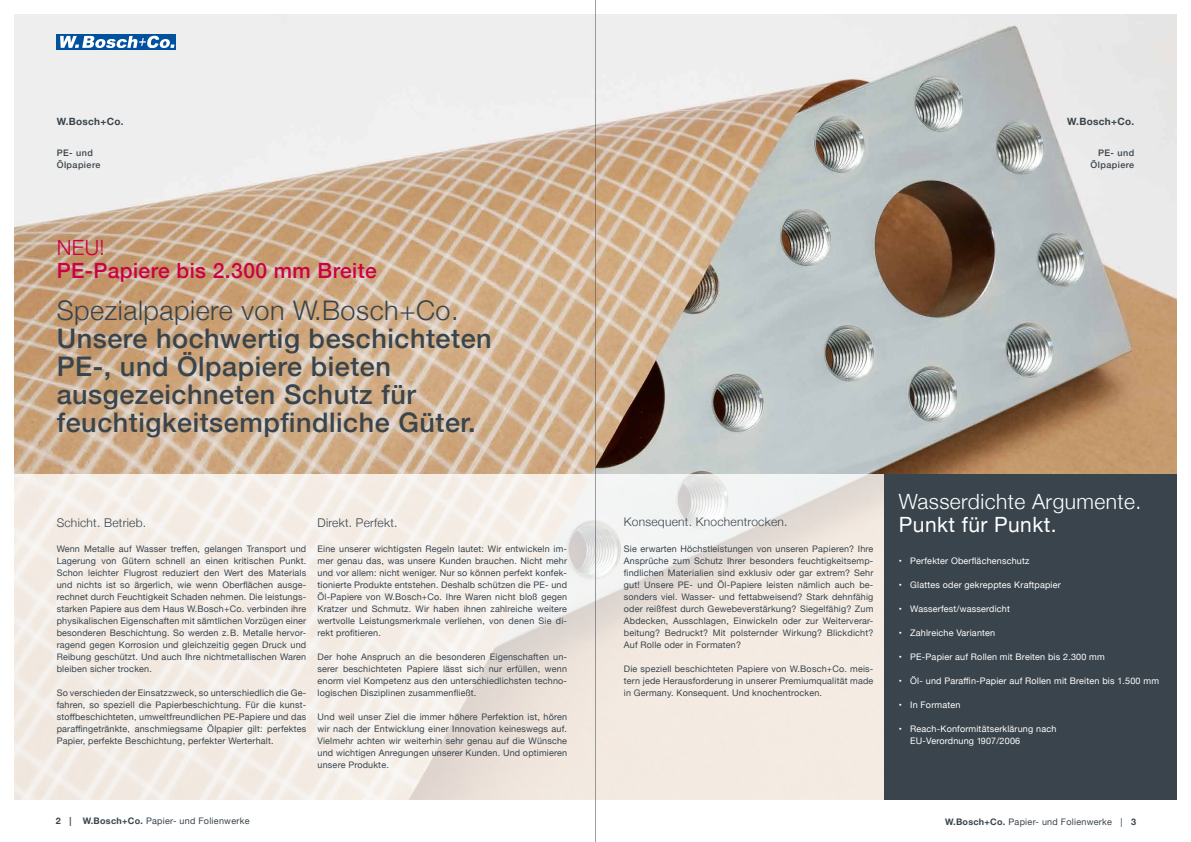
<style>
.page{position:relative;width:1191px;height:842px;background:#fff}
.page>*{position:absolute;margin:0;border:0;box-sizing:border-box;transform-origin:0 0}
.t1{font:500 27px/28px "Helvetica Neue";letter-spacing:.02em;color:#39444c}
.t2{font:300 27px "Helvetica Neue";letter-spacing:.02em;color:#39444c}
.t3{font:500 21px "Helvetica Neue";letter-spacing:.02em;color:#cb0047}
.t4{font:300 21px "Helvetica Neue";letter-spacing:.02em;color:#fff}
.t5{font:21px "Helvetica Neue";letter-spacing:.02em;color:#fff}
.t6{font:300 21px "Helvetica Neue";color:#cb0047}
.t7{font:300 12px "Helvetica Neue";letter-spacing:.02em;color:#39444c}
.t8{font:700 10px "Helvetica Neue";letter-spacing:.03em;color:#39444c}
.t9{font:9px/12px "Helvetica Neue";letter-spacing:.02em;color:#39444c;text-align:justify}
.t10{font:9px/12px "Helvetica Neue";letter-spacing:.02em;color:#fff}
.t11{font:500 9px/12px "Helvetica Neue";letter-spacing:.05em;color:#39444c}
.t12{font:700 9px "Helvetica Neue";color:#39444c}
.s1{font-weight:700}
</style>
<div class="page">
<img style="left:14px;top:14px;width:1162px;height:460px">
<svg style="left:14px;top:474px;width:870px;height:326px;fill:#f3ebe3"></svg>
<div style="left:57px;top:34px;width:119px;height:16px;background:#00519e"></div>
<svg style="left:60px;top:36px;width:114px;height:12px"></svg>
<div style="left:884px;top:474px;width:292px;height:325px;background:#39444c"></div>
<hr style="left:595px;top:0;width:1px;height:842px;background:#39444c">
<p class="t8" style="left:57px;top:114px;width:68px">W.Bosch+Co.</p>
<p class="t11" style="left:57px;top:146px;width:45px">PE- und<br>Ölpapiere</p>
<h2 class="t6" style="left:57px;top:231px;width:49px">NEU!</h2>
<h2 class="t3" style="left:57px;top:254px;width:321px">PE-Papiere bis 2.300 mm Breite</h2>
<h1 class="t2" style="left:57px;top:289px;width:403px">Spezialpapiere von W.Bosch+Co.</h1>
<h1 class="t1" style="left:57px;top:322px;width:436px">Unsere hochwertig beschichteten<br>PE-, und Ölpapiere bieten ausgezeichneten Schutz für feuchtigkeitsempfindliche Güter.</h1>
<h3 class="t7" style="left:57px;top:513px;width:91px">Schicht. Betrieb.</h3>
<p class="t9" style="left:57px;top:543px;width:251px">Wenn Metalle auf Wasser treffen, gelangen Transport und Lagerung von Gütern schnell an einen kritischen Punkt.<br>Schon leichter Flugrost reduziert den Wert des Materials und nichts ist so ärgerlich, wie wenn Oberflächen ausge&shy;rechnet durch Feuchtigkeit Schaden nehmen. Die leistungs&shy;starken Papiere aus dem Haus W.Bosch+Co. verbinden ihre physikalischen Eigenschaften mit sämtlichen Vorzügen einer besonderen Beschichtung. So werden z.B. Metalle hervor&shy;ragend gegen Korrosion und gleichzeitig gegen Druck und Reibung geschützt. Und auch Ihre nichtmetallischen Waren bleiben sicher trocken.</p>
<p class="t9" style="left:57px;top:687px;width:251px">So verschieden der Einsatzzweck, so unterschiedlich die Ge&shy;fahren, so speziell die Papierbeschichtung. Für die kunst&shy;stoffbeschichteten, umweltfreundlichen PE-Papiere und das paraffingetränkte, anschmiegsame Ölpapier gilt: perfektes Papier, perfekte Beschichtung, perfekter Werterhalt.</p>
<h3 class="t7" style="left:317px;top:513px;width:81px">Direkt. Perfekt.</h3>
<p class="t9" style="left:317px;top:543px;width:251px">Eine unserer wichtigsten Regeln lautet: Wir entwickeln im&shy;mer genau das, was unsere Kunden brauchen. Nicht mehr und vor allem: nicht weniger. Nur so können perfekt konfek&shy;tionierte Produkte entstehen. Deshalb schützen die PE- und Öl-Papiere von W.Bosch+Co. Ihre Waren nicht bloß gegen Kratzer und Schmutz. Wir haben ihnen zahlreiche weitere wertvolle Leistungsmerkmale verliehen, von denen Sie di&shy;rekt profitieren.</p>
<p class="t9" style="left:317px;top:651px;width:251px">Der hohe Anspruch an die besonderen Eigenschaften un&shy;serer beschichteten Papiere lässt sich nur erfüllen, wenn enorm viel Kompetenz aus den unterschiedlichsten techno&shy;logischen Disziplinen zusammenfließt.</p>
<p class="t9" style="left:317px;top:711px;width:251px">Und weil unser Ziel die immer höhere Perfektion ist, hören wir nach der Entwicklung einer Innovation keineswegs auf.<br>Vielmehr achten wir weiterhin sehr genau auf die Wünsche und wichtigen Anregungen unserer Kunden. Und optimieren unsere Produkte.</p>
<p class="t8" style="left:1067px;top:114px;width:68px">W.Bosch+Co.</p>
<p class="t11" style="left:1090px;top:146px;width:45px;text-align:right">PE- und<br>Ölpapiere</p>
<h3 class="t7" style="left:624px;top:512px;width:165px">Konsequent. Knochentrocken.</h3>
<p class="t9" style="left:624px;top:543px;width:251px">Sie erwarten Höchstleistungen von unseren Papieren? Ihre Ansprüche zum Schutz Ihrer besonders feuchtigkeitsemp&shy;findlichen Materialien sind exklusiv oder gar extrem? Sehr gut! Unsere PE- und Öl-Papiere leisten nämlich auch be&shy;sonders viel. Wasser- und fettabweisend? Stark dehnfähig oder reißfest durch Gewebeverstärkung? Siegelfähig? Zum Abdecken, Ausschlagen, Einwickeln oder zur Weiterverar&shy;beitung? Bedruckt? Mit polsternder Wirkung? Blickdicht?<br>Auf Rolle oder in Formaten?</p>
<p class="t9" style="left:624px;top:663px;width:251px">Die speziell beschichteten Papiere von W.Bosch+Co. meis&shy;tern jede Herausforderung in unserer Premiumqualität made in Germany. Konsequent. Und knochentrocken.</p>
<h2 class="t4" style="left:899px;top:484px;width:244px">Wasserdichte Argumente.</h2>
<h2 class="t5" style="left:899px;top:509px;width:159px">Punkt für Punkt.</h2>
<p class="t10" style="left:899px;top:555px;width:132px">• Perfekter Oberflächenschutz</p>
<p class="t10" style="left:899px;top:579px;width:163px">• Glattes oder gekrepptes Kraftpapier</p>
<p class="t10" style="left:899px;top:603px;width:112px">• Wasserfest/wasserdicht</p>
<p class="t10" style="left:899px;top:627px;width:98px">• Zahlreiche Varianten</p>
<p class="t10" style="left:899px;top:651px;width:207px">• PE-Papier auf Rollen mit Breiten bis 2.300 mm</p>
<p class="t10" style="left:899px;top:675px;width:262px">• Öl- und Paraffin-Papier auf Rollen mit Breiten bis 1.500 mm</p>
<p class="t10" style="left:899px;top:699px;width:63px">• In Formaten</p>
<p class="t10" style="left:910px;top:723px;width:148px;text-indent:-11px">• Reach-Konformitätserklärung nach<br>EU-Verordnung 1907/2006</p>
<p class="t12" style="left:56px;top:813px;width:17px">2 |</p>
<p class="t9" style="left:83px;top:815px;width:168px"><span class="s1">W.Bosch+Co.</span> Papier- und Folienwerke</p>
<p class="t9" style="left:945px;top:816px;width:192px"><span class="s1">W.Bosch+Co.</span> Papier- und Folienwerke | <span class="s1">3</span></p>
</div>
